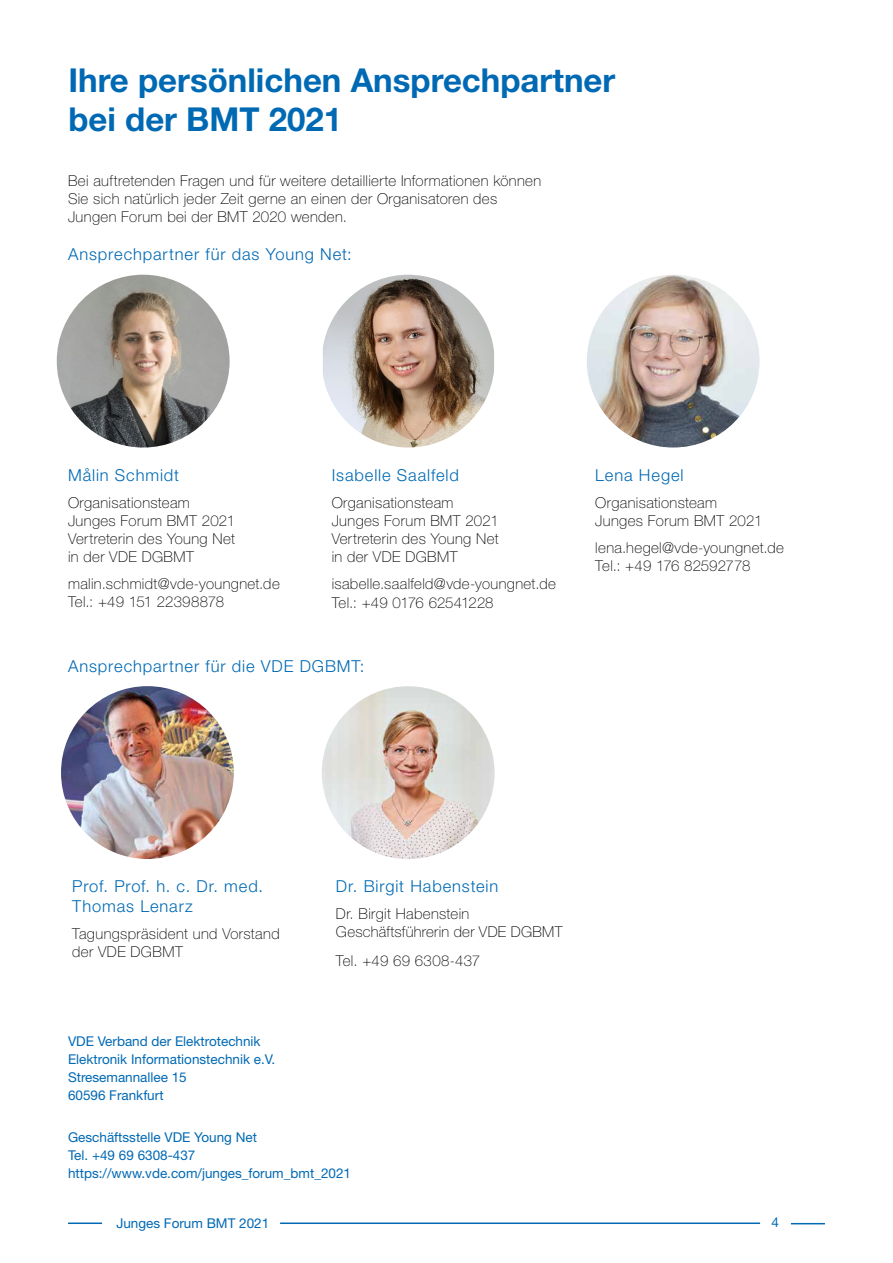
<style>
.page{position:relative;width:893px;height:1263px;background:#fff}
.page>*{position:absolute;margin:0;border:0;box-sizing:border-box;transform-origin:0 0}
.t1{font:700 33px/39px "Helvetica Neue LT Std";color:#0069b4}
.t2{font:300 16.5px/19.8px "Helvetica Neue LT Std";letter-spacing:.055em;color:#0069b4}
.t3{font:100 15px/18px "Helvetica Neue LT Std";letter-spacing:.025em;color:#000}
.t4{font:13.5px/18px "Helvetica Neue LT Std";color:#0069b4}
</style>
<div class="page">
<hr style="left:791px;top:1223px;width:34px;height:1px;background:#0069b4">
<img style="left:57px;top:275px;width:173px;height:172px;border-radius:86px">
<img style="left:61px;top:686px;width:173px;height:173px;border-radius:86px">
<img style="left:323px;top:275px;width:171px;height:172px">
<img style="left:322px;top:686px;width:173px;height:173px;border-radius:86px">
<img style="left:587px;top:275px;width:173px;height:172px;border-radius:86px">
<hr style="left:280px;top:1222px;width:480px;height:2px;background:#0069b4">
<hr style="left:68px;top:1222px;width:34px;height:2px;background:#0069b4">
<h1 class="t1" style="left:68px;top:60px;width:548px">Ihre persönlichen Ansprechpartner bei der BMT 2021</h1>
<p class="t3" style="left:68px;top:172px;width:475px">Bei auftretenden Fragen und für weitere detaillierte Informationen können<br>Sie sich natürlich jeder Zeit gerne an einen der Organisatoren des<br>Jungen Forum bei der BMT 2020 wenden.</p>
<p class="t2" style="left:68px;top:244px;width:285px">Ansprechpartner für das Young Net:</p>
<p class="t2" style="left:68px;top:464px;width:113px">Målin Schmidt</p>
<p class="t3" style="left:68px;top:493px;width:169px">Organisationsteam<br>Junges Forum BMT 2021<br>Vertreterin des Young Net in der VDE DGBMT</p>
<p class="t3" style="left:68px;top:574px;width:213px">malin.schmidt@vde-youngnet.de<br>Tel.: +49 151 22398878</p>
<p class="t2" style="left:332px;top:464px;width:129px">Isabelle Saalfeld</p>
<p class="t3" style="left:332px;top:493px;width:169px">Organisationsteam<br>Junges Forum BMT 2021<br>Vertreterin des Young Net in der VDE DGBMT</p>
<p class="t3" style="left:332px;top:573px;width:226px;line-height:19.8px">isabelle.saalfeld@vde-youngnet.de<br>Tel.: +49 0176 62541228</p>
<p class="t2" style="left:68px;top:656px;width:298px">Ansprechpartner für die VDE DGBMT:</p>
<p class="t2" style="left:595px;top:464px;width:90px">Lena Hegel</p>
<p class="t3" style="left:595px;top:493px;width:169px">Organisationsteam<br>Junges Forum BMT 2021</p>
<p class="t3" style="left:595px;top:538px;width:190px">lena.hegel@vde-youngnet.de<br>Tel.: +49 176 82592778</p>
<p class="t2" style="left:72px;top:876px;width:192px">Prof. Prof. h. c. Dr. med.<br>Thomas Lenarz</p>
<p class="t3" style="left:72px;top:924px;width:209px">Tagungspräsident und Vorstand der VDE DGBMT</p>
<p class="t2" style="left:336px;top:876px;width:164px">Dr. Birgit Habenstein</p>
<p class="t3" style="left:336px;top:905px;width:228px">Dr. Birgit Habenstein<br>Geschäftsführerin der VDE DGBMT</p>
<p class="t3" style="left:336px;top:951px;width:146px">Tel. +49 69 6308-437</p>
<p class="t4" style="left:68px;top:1031px;width:209px">VDE Verband der Elektrotechnik<br>Elektronik Informationstechnik e.V.<br>Stresemannallee 15<br>60596 Frankfurt</p>
<p class="t4" style="left:68px;top:1128px;width:285px">Geschäftsstelle VDE Young Net<br>Tel. +49 69 6308-437 https://www.vde.com/junges_forum_bmt_2021</p>
<p class="t4" style="left:116px;top:1213px;width:154px">Junges Forum BMT 2021</p>
<p class="t4" style="left:771px;top:1213px;width:9px">4</p>
</div>
